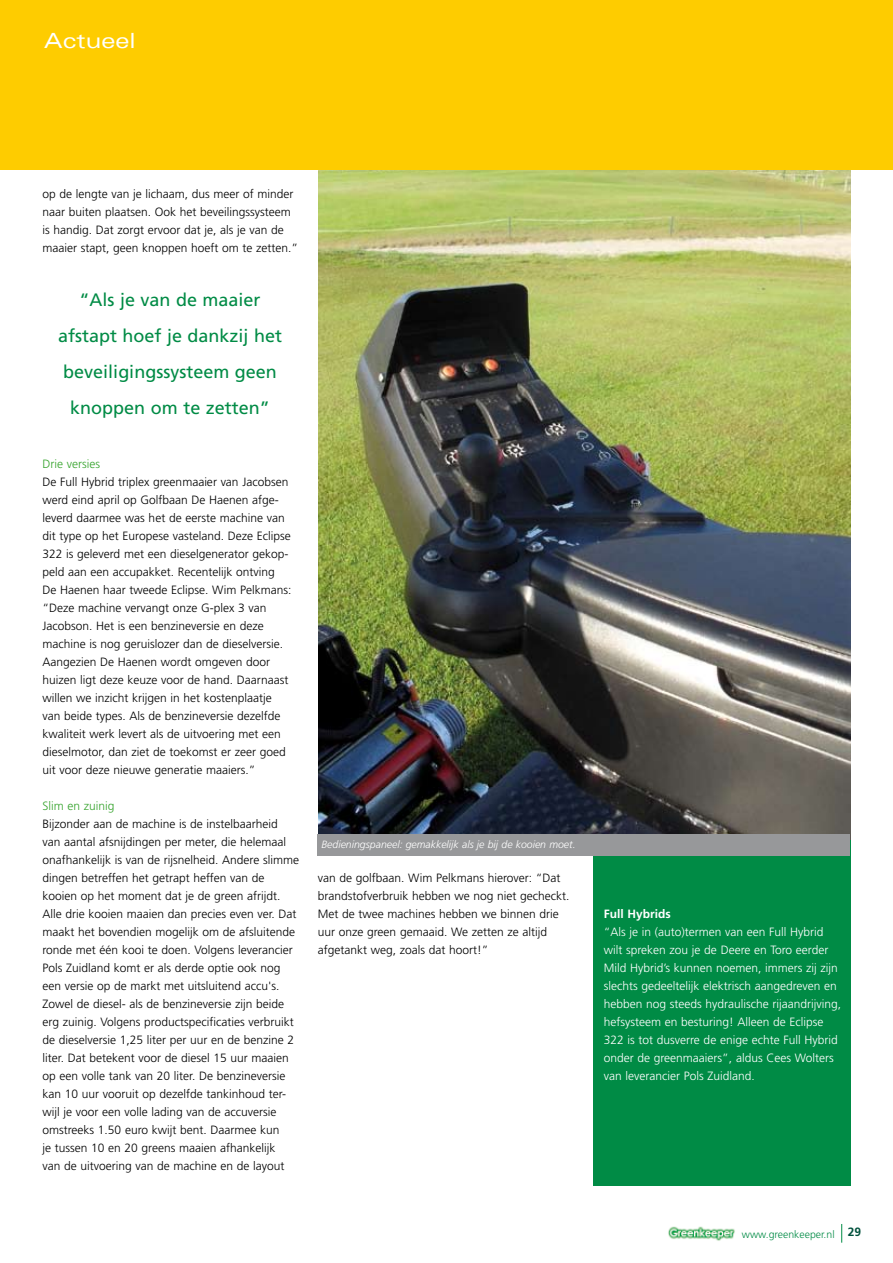
<style>
.page{position:relative;width:893px;height:1263px;background:#fff}
.page>*{position:absolute;margin:0;border:0;box-sizing:border-box;transform-origin:0 0}
.t1{font:expanded 21px "Univers";color:#fff}
.t2{font:18px/36px "Frutiger";color:#008b45;text-align:center}
.t3{font:300 12px/18px "Frutiger";color:#000}
.t4{font:300 12px/18px "Frutiger";color:#fff}
.t5{font:300 12px "Frutiger";color:#35a32c}
.t6{font:700 12px "Frutiger";color:#fff}
.t7{font:italic 300 10.5px "Frutiger";color:#fff}
.t8{font:300 10.5px "Frutiger";color:#008b45}
.s1{font-weight:700;font-size:12px;color:#00513c}
</style>
<div class="page">
<svg style="left:841px;top:1224px;width:1px;height:19px"></svg>
<img style="left:668px;top:1226px;width:67px;height:15px">
<div style="left:593px;top:159px;width:257px;height:1027px;background:#008b45"></div>
<img style="left:318px;top:170px;width:532px;height:664px">
<div style="left:317px;top:834px;width:533px;height:21px;background:#97989a"></div>
<div style="left:0;top:0;width:893px;height:170px;background:#fecc00"></div>
<h1 class="t1" style="left:44px;top:29px;width:93px">Actueel</h1>
<p class="t3" style="left:43px;top:185px;width:257px">op de lengte van je lichaam, dus meer of minder naar buiten plaatsen. Ook het beveilingssysteem is handig. Dat zorgt ervoor dat je, als je van de maaier stapt, geen knoppen hoeft om te zetten.”</p>
<h2 class="t2" style="left:58px;top:282px;width:226px">“Als je van de maaier afstapt hoef je dankzij het beveiligingssysteem geen knoppen om te zetten”</h2>
<p class="t5" style="left:43px;top:457px;width:59px">Drie versies</p>
<p class="t3" style="left:43px;top:473px;width:250px">De Full Hybrid triplex greenmaaier van Jacobsen werd eind april op Golfbaan De Haenen afge&shy;leverd daarmee was het de eerste machine van dit type op het Europese vasteland. Deze Eclipse 322 is geleverd met een dieselgenerator gekop&shy;peld aan een accupakket. Recentelijk ontving De Haenen haar tweede Eclipse. Wim Pelkmans: “Deze machine vervangt onze G-plex 3 van Jacobson. Het is een benzineversie en deze machine is nog geruislozer dan de dieselversie.<br>Aangezien De Haenen wordt omgeven door huizen ligt deze keuze voor de hand. Daarnaast willen we inzicht krijgen in het kostenplaatje van beide types. Als de benzineversie dezelfde kwaliteit werk levert als de uitvoering met een dieselmotor, dan ziet de toekomst er zeer goed uit voor deze nieuwe generatie maaiers.”</p>
<p class="t5" style="left:43px;top:799px;width:74px">Slim en zuinig</p>
<p class="t3" style="left:43px;top:815px;width:258px">Bijzonder aan de machine is de instelbaarheid<br>van aantal afsnijdingen per meter, die helemaal onafhankelijk is van de rijsnelheid. Andere slimme dingen betreffen het getrapt heffen van de kooien op het moment dat je de green afrijdt.<br>Alle drie kooien maaien dan precies even ver. Dat maakt het bovendien mogelijk om de afsluitende ronde met één kooi te doen. Volgens leverancier Pols Zuidland komt er als derde optie ook nog een versie op de markt met uitsluitend accu's.<br>Zowel de diesel- als de benzineversie zijn beide erg zuinig. Volgens productspecificaties verbruikt de dieselversie 1,25 liter per uur en de benzine 2 liter. Dat betekent voor de diesel 15 uur maaien op een volle tank van 20 liter. De benzineversie kan 10 uur vooruit op dezelfde tankinhoud ter&shy;wijl je voor een volle lading van de accuversie omstreeks 1.50 euro kwijt bent. Daarmee kun<br>je tussen 10 en 20 greens maaien afhankelijk<br>van de uitvoering van de machine en de layout</p>
<p class="t7" style="left:321px;top:838px;width:256px">Bedieningspaneel: gemakkelijk als je bij de kooien moet.</p>
<p class="t3" style="left:318px;top:869px;width:253px">van de golfbaan. Wim Pelkmans hierover: “Dat brandstofverbruik hebben we nog niet gecheckt.<br>Met de twee machines hebben we binnen drie uur onze green gemaaid. We zetten ze altijd afgetankt weg, zoals dat hoort!”</p>
<p class="t6" style="left:604px;top:907px;width:69px">Full Hybrids</p>
<p class="t4" style="left:604px;top:923px;width:239px">“Als je in (auto)termen van een Full Hybrid wilt spreken zou je de Deere en Toro eerder Mild Hybrid’s kunnen noemen, immers zij zijn slechts gedeeltelijk elektrisch aangedreven en hebben nog steeds hydraulische rijaandrijving, hefsysteem en besturing! Alleen de Eclipse 322 is tot dusverre de enige echte Full Hybrid onder de greenmaaiers”, aldus Cees Wolters van leverancier Pols Zuidland.</p>
<p class="t8" style="left:742px;top:1228px;width:121px">www.greenkeeper.nl <span class="s1">29</span></p>
</div>
